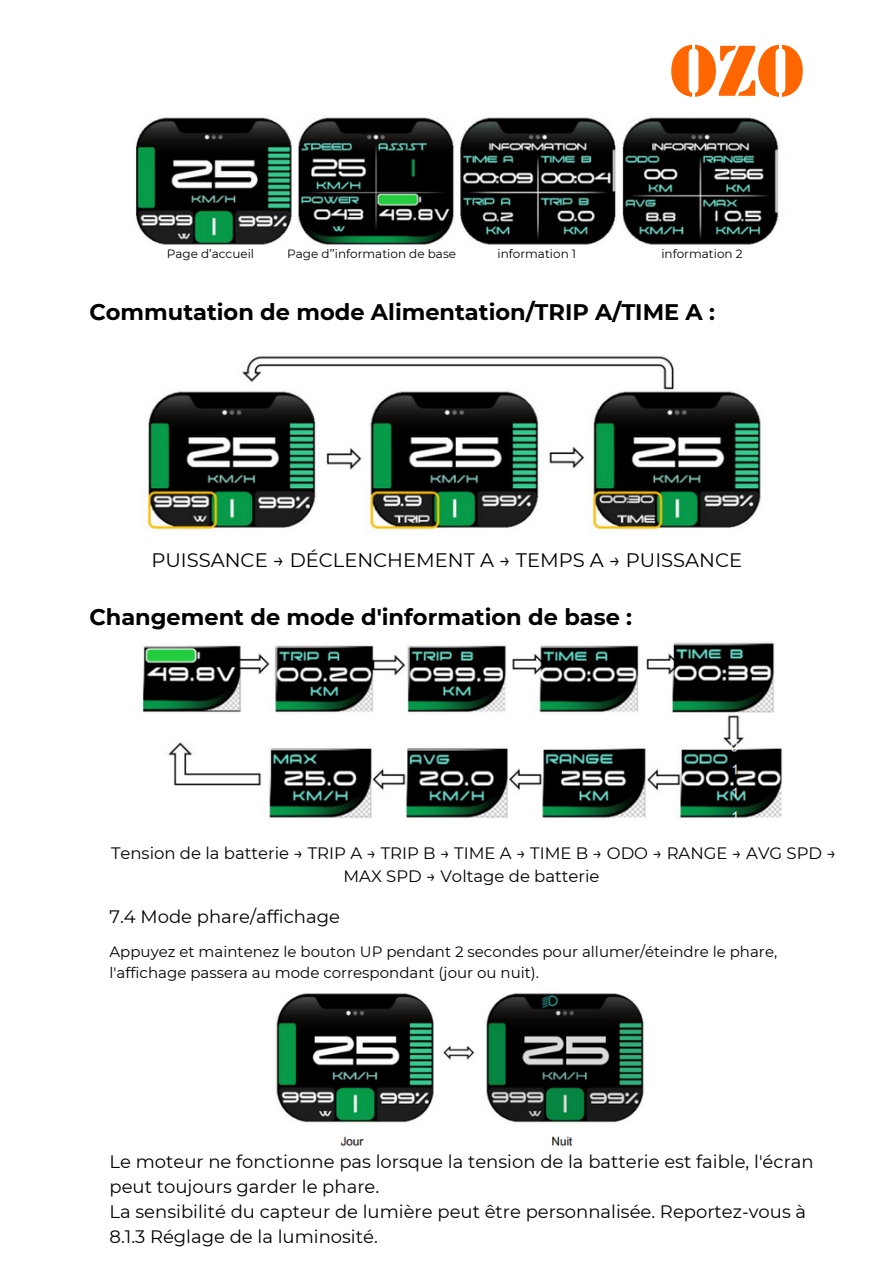
<style>
.page{position:relative;width:894px;height:1264px;background:#fff}
.page>*{position:absolute;margin:0;border:0;box-sizing:border-box;transform-origin:0 0}
.t1{font:75px "Stencil";color:#f60}
.t2{font:700 22.5px "Montserrat";color:#000}
.t3{font:19.5px "Montserrat";color:#000}
.t4{font:18px/24.8px "Montserrat";color:#000}
.t5{font:16.5px/22.5px "Montserrat";color:#000;text-align:center}
.t6{font:15px/20.2px "Montserrat";color:#000}
.t7{font:12px "Montserrat";color:#000}
</style>
<div class="page">
<img style="left:135px;top:117px;width:644px;height:128px">
<img style="left:143px;top:356px;width:620px;height:177px">
<img style="left:142px;top:642px;width:641px;height:177px">
<img style="left:276px;top:991px;width:368px;height:156px">
<h5 class="t1" style="left:669px;top:41px;width:113px">OZO</h5>
<p class="t7" style="left:167px;top:246px;width:89px">Page d’accueil</p>
<p class="t7" style="left:287px;top:246px;width:170px">Page d’’information de base</p>
<h2 class="t7" style="left:497px;top:246px;width:80px">information 1</h2>
<p class="t7" style="left:661px;top:246px;width:83px">information 2</p>
<h3 class="t2" style="left:89px;top:298px;width:627px">Commutation de mode Alimentation/TRIP A/TIME A :</h3>
<h2 class="t3" style="left:151px;top:547px;width:592px">PUISSANCE → DÉCLENCHEMENT A → TEMPS A → PUISSANCE</h2>
<h4 class="t2" style="left:89px;top:603px;width:544px">Changement de mode d'information de base :</h4>
<p class="t5" style="left:111px;top:841px;width:726px">Tension de la batterie → TRIP A → TRIP B → TIME A → TIME B → ODO → RANGE → AVG SPD →<br>MAX SPD → Voltage de batterie</p>
<h5 class="t4" style="left:109px;top:904px;width:232px">7.4 Mode phare/affichage</h5>
<p class="t6" style="left:109px;top:941px;width:669px">Appuyez et maintenez le bouton UP pendant 2 secondes pour allumer/éteindre le phare, l'affichage passera au mode correspondant (jour ou nuit).</p>
<h4 class="t4" style="left:109px;top:1149px;width:705px">Le moteur ne fonctionne pas lorsque la tension de la batterie est faible, l'écran peut toujours garder le phare.<br>La sensibilité du capteur de lumière peut être personnalisée. Reportez-vous à 8.1.3 Réglage de la luminosité.</h4>
</div>
